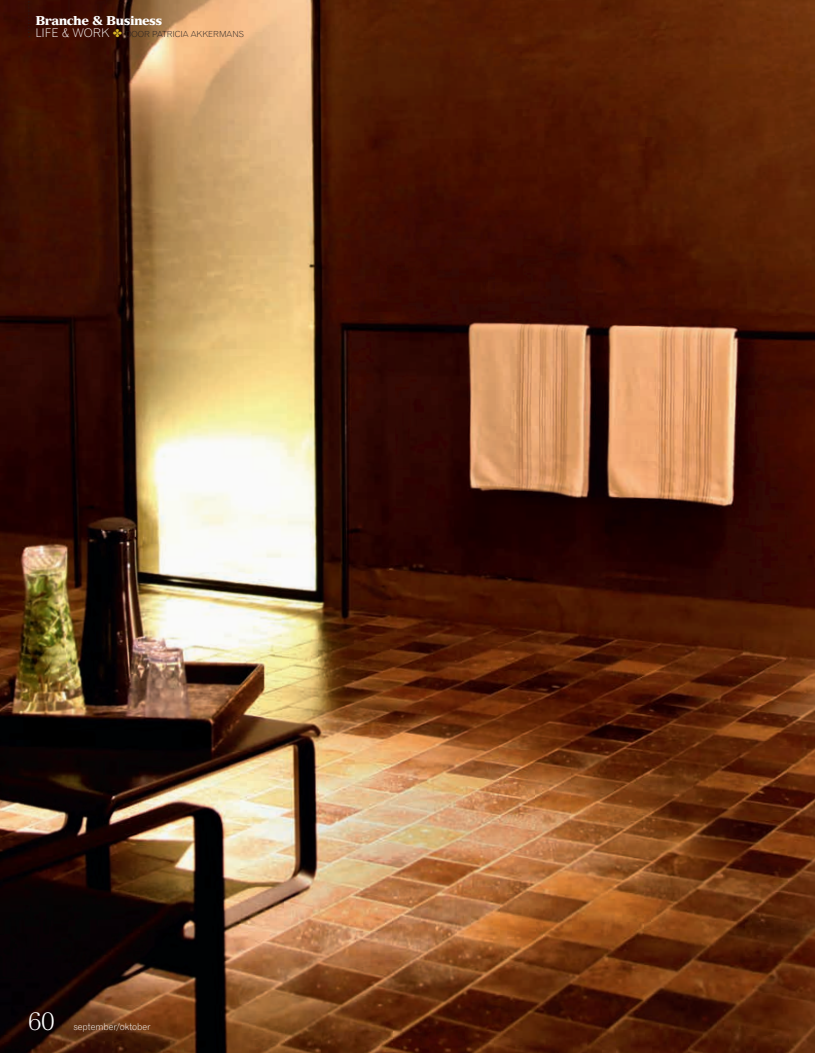
<style>
.page{position:relative;width:815px;height:1053px;background:#fff}
.page>*{position:absolute;margin:0;border:0;box-sizing:border-box;transform-origin:0 0}
.t1{font:300 25px "Versailles";color:#fff}
.t2{font:900 12.5px "Versailles";letter-spacing:-.05em;color:#fff}
.t3{font:11.88px "Gothic 720 BT Light B";color:#fff;scale:1.05 1}
.t4{font:9.38px "Gothic 720 BT Light B";color:#fff}
.t5{font:8.38px "Gothic 720 BT Light B";color:#231f20;scale:1.05 1}
</style>
<div class="page">
<img style="left:0;top:0;width:815px;height:1052px">
<svg style="left:28px;top:0;width:2px;height:37px"></svg>
<svg style="left:113px;top:29px;width:9px;height:8px"></svg>
<h2 class="t2" style="left:35px;top:13px;width:129px">Branche &amp; Business</h2>
<h3 class="t3" style="left:35px;top:26px;width:72px">LIFE &amp; WORK</h3>
<p class="t5" style="left:125px;top:29px;width:114px">DOOR PATRICIA AKKERMANS</p>
<h1 class="t1" style="left:28px;top:1006px;width:28px">60</h1>
<p class="t4" style="left:73px;top:1020px;width:79px">september/oktober</p>
</div>
